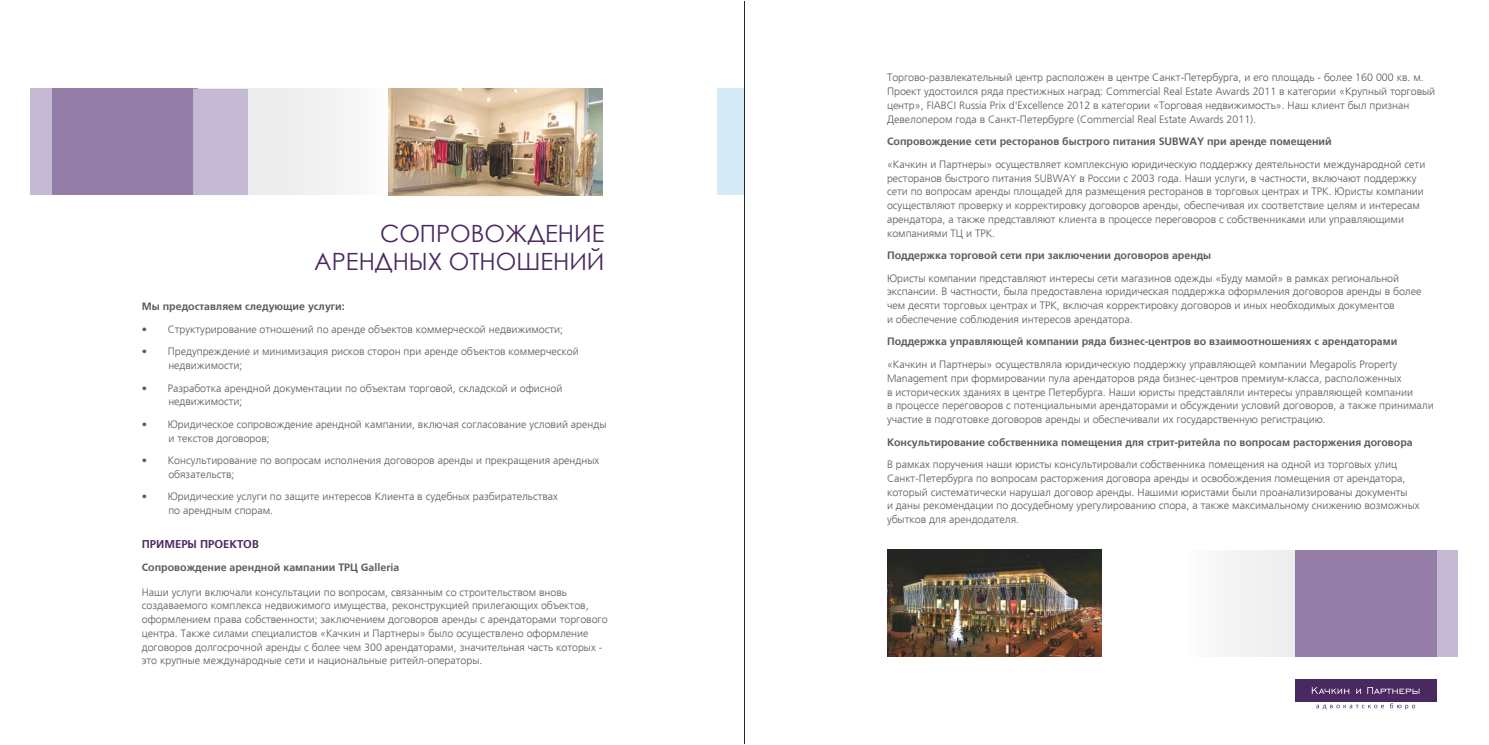
<style>
.page{position:relative;width:1489px;height:745px;background:#fff}
.page>*{position:absolute;margin:0;border:0;box-sizing:border-box;transform-origin:0 0}
.t1{font:23.75px/28.2px "Century Gothic";color:#4a2961;text-align:right}
.t2{font:700 11.25px "Frutiger LTCYR";color:#4a2961}
.t3{font:300 10.62px/13.8px "Frutiger LTCYR";color:#5c5c59}
.t4{font:700 10.62px "Frutiger LTCYR";color:#5c5c59}
</style>
<div class="page">
<div style="left:1429px;top:549px;width:28px;height:107px;background:#c4bad4"></div>
<div style="left:1294px;top:549px;width:142px;height:107px;background:#947da6"></div>
<div style="left:1185px;top:549px;width:109px;height:107px;background:#ededed"></div>
<div style="left:1294px;top:678px;width:142px;height:23px;background:#4a2961"></div>
<svg style="left:1311px;top:687px;width:108px;height:6px"></svg>
<svg style="left:1316px;top:703px;width:98px;height:6px"></svg>
<img style="left:887px;top:549px;width:214px;height:107px">
<img style="left:388px;top:89px;width:214px;height:106px">
<div style="left:47px;top:89px;width:150px;height:106px;background:#947da6"></div>
<div style="left:193px;top:89px;width:56px;height:106px;background:#c4bad4"></div>
<div style="left:30px;top:89px;width:21px;height:106px;background:#c4bad4"></div>
<div style="left:249px;top:89px;width:27px;height:106px;background:#ededed"></div>
<div style="left:276px;top:89px;width:112px;height:106px;background:#ededed"></div>
<div style="left:717px;top:89px;width:27px;height:106px;background:#d4ebf7"></div>
<hr style="left:744px;top:1px;width:1px;height:742px;background:#292929">
<h1 class="t1" style="left:314px;top:221px;width:292px">СОПРОВОЖДЕНИЕ<br>АРЕНДНЫХ ОТНОШЕНИЙ</h1>
<p class="t4" style="left:142px;top:302px;width:204px">Мы предоставляем следующие услуги:</p>
<p class="t3" style="left:142px;top:323px;width:423px">• Структурирование отношений по аренде объектов коммерческой недвижимости;</p>
<p class="t3" style="left:168px;top:345px;width:412px;text-indent:-27px">• Предупреждение и минимизация рисков сторон при аренде объектов коммерческой недвижимости;</p>
<p class="t3" style="left:168px;top:381px;width:395px;text-indent:-27px">• Разработка арендной документации по объектам торговой, складской и офисной недвижимости;</p>
<p class="t3" style="left:168px;top:418px;width:439px;text-indent:-27px">• Юридическое сопровождение арендной кампании, включая согласование условий аренды и текстов договоров;</p>
<p class="t3" style="left:168px;top:454px;width:432px;text-indent:-27px">• Консультирование по вопросам исполнения договоров аренды и прекращения арендных обязательств;</p>
<p class="t3" style="left:168px;top:490px;width:391px;text-indent:-27px">• Юридические услуги по защите интересов Клиента в судебных разбирательствах по арендным спорам.</p>
<p class="t2" style="left:142px;top:539px;width:119px">ПРИМЕРЫ ПРОЕКТОВ</p>
<p class="t4" style="left:142px;top:562px;width:259px">Сопровождение арендной кампании ТРЦ Galleria</p>
<p class="t3" style="left:142px;top:585px;width:467px">Наши услуги включали консультации по вопросам, связанным со строительством вновь создаваемого комплекса недвижимого имущества, реконструкцией прилегающих объектов, оформлением права собственности; заключением договоров аренды с арендаторами торгового центра. Также силами специалистов «Качкин и Партнеры» было осуществлено оформление договоров долгосрочной аренды с более чем 300 арендаторами, значительная часть которых - это крупные международные сети и национальные ритейл-операторы.</p>
<p class="t3" style="left:887px;top:72px;width:549px">Торгово-развлекательный центр расположен в центре Санкт-Петербурга, и его площадь - более 160 000 кв. м.<br>Проект удостоился ряда престижных наград: Commercial Real Estate Awards 2011 в категории «Крупный торговый центр», FIABCI Russia Prix d'Excellence 2012 в категории «Торговая недвижимость». Наш клиент был признан Девелопером года в Санкт-Петербурге (Commercial Real Estate Awards 2011).</p>
<p class="t4" style="left:887px;top:137px;width:446px">Сопровождение сети ресторанов быстрого питания SUBWAY при аренде помещений</p>
<p class="t3" style="left:887px;top:158px;width:540px">«Качкин и Партнеры» осуществляет комплексную юридическую поддержку деятельности международной сети ресторанов быстрого питания SUBWAY в России с 2003 года. Наши услуги, в частности, включают поддержку сети по вопросам аренды площадей для размещения ресторанов в торговых центрах и ТРК. Юристы компании осуществляют проверку и корректировку договоров аренды, обеспечивая их соответствие целям и интересам арендатора, а также представляют клиента в процессе переговоров с собственниками или управляющими компаниями ТЦ и ТРК.</p>
<p class="t4" style="left:887px;top:251px;width:326px">Поддержка торговой сети при заключении договоров аренды</p>
<p class="t3" style="left:887px;top:272px;width:536px">Юристы компании представляют интересы сети магазинов одежды «Буду мамой» в рамках региональной экспансии. В частности, была предоставлена юридическая поддержка оформления договоров аренды в более чем десяти торговых центрах и ТРК, включая корректировку договоров и иных необходимых документов<br>и обеспечение соблюдения интересов арендатора.</p>
<p class="t4" style="left:887px;top:337px;width:512px">Поддержка управляющей компании ряда бизнес-центров во взаимоотношениях с арендаторами</p>
<p class="t3" style="left:887px;top:358px;width:548px">«Качкин и Партнеры» осуществляла юридическую поддержку управляющей компании Megapolis Property Management при формировании пула арендаторов ряда бизнес-центров премиум-класса, расположенных<br>в исторических зданиях в центре Петербурга. Наши юристы представляли интересы управляющей компании<br>в процессе переговоров с потенциальными арендаторами и обсуждении условий договоров, а также принимали участие в подготовке договоров аренды и обеспечивали их государственную регистрацию.</p>
<p class="t4" style="left:887px;top:437px;width:527px">Консультирование собственника помещения для стрит-ритейла по вопросам расторжения договора</p>
<p class="t3" style="left:887px;top:458px;width:534px">В рамках поручения наши юристы консультировали собственника помещения на одной из торговых улиц Санкт-Петербурга по вопросам расторжения договора аренды и освобождения помещения от арендатора, который систематически нарушал договор аренды. Нашими юристами были проанализированы документы<br>и даны рекомендации по досудебному урегулированию спора, а также максимальному снижению возможных убытков для арендодателя.</p>
</div>
